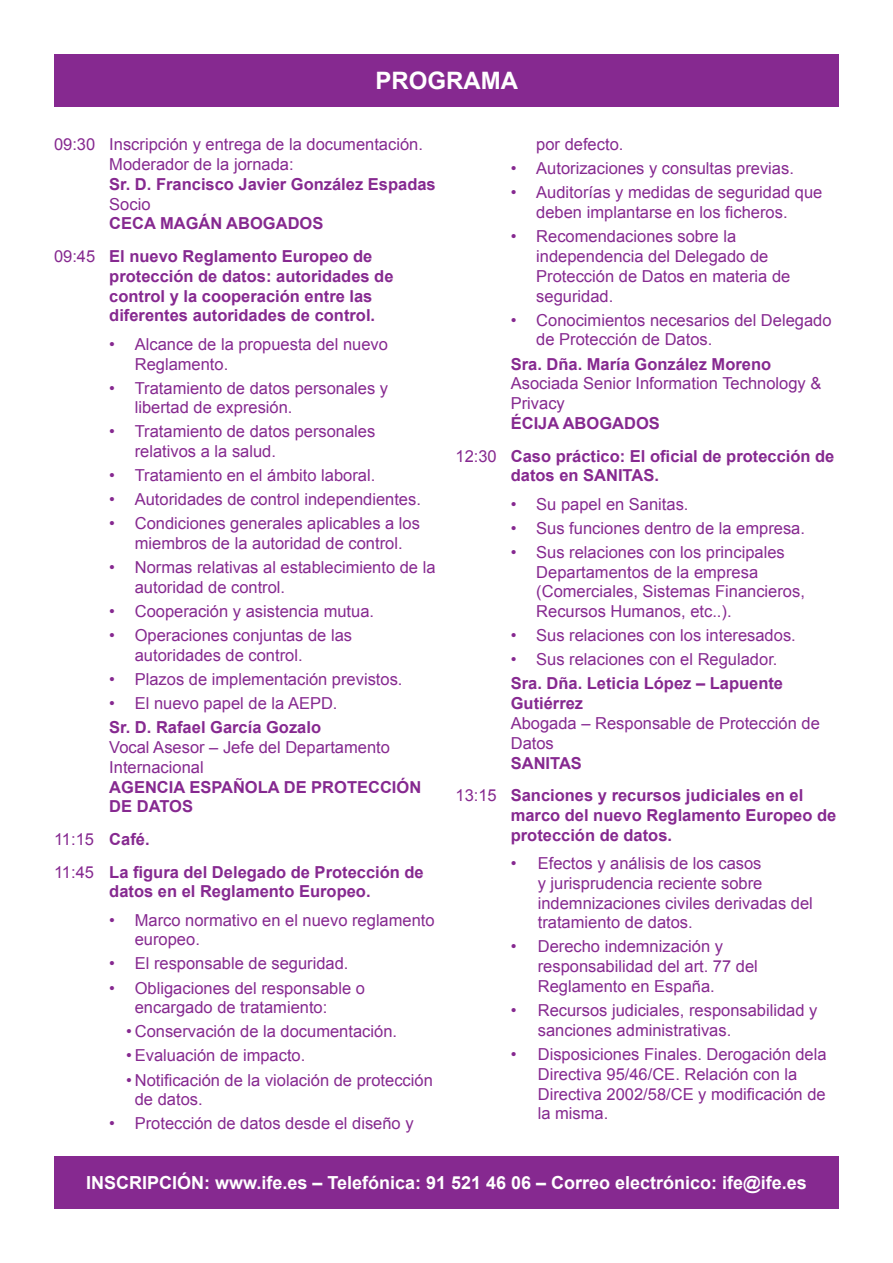
<style>
.page{position:relative;width:893px;height:1263px;background:#fff}
.page>*{position:absolute;margin:0;border:0;box-sizing:border-box;transform-origin:0 0}
.t1{font:700 24px "Arial";color:#fff}
.t2{font:700 18px "Arial";color:#fff}
.t3{font:16.5px/19.8px "Arial";color:#862990}
.t4{font:700 16.5px/19.8px "Arial";color:#862990}
.s1{font-weight:400}
</style>
<div class="page">
<div style="left:54px;top:54px;width:785px;height:52px;background:#862990"></div>
<div style="left:54px;top:1157px;width:785px;height:52px;background:#862990"></div>
<h1 class="t1" style="left:376px;top:65px;width:144px">PROGRAMA</h1>
<p class="t3" style="left:109px;top:135px;width:315px;text-indent:-55px">09:30 Inscripción y entrega de la documentación.<br>Moderador de la jornada:</p>
<p class="t4" style="left:109px;top:175px;width:328px">Sr. D. Francisco Javier González Espadas</p>
<p class="t3" style="left:109px;top:194px;width:43px">Socio</p>
<p class="t4" style="left:54px;top:208px;width:320px;line-height:32.5px;text-align:center">CECA MAGÁN ABOGADOS<br><span class="s1">09:45</span> El nuevo Reglamento Europeo de</p>
<p class="t4" style="left:109px;top:267px;width:286px">protección de datos: autoridades de control y la cooperación entre las diferentes autoridades de control.</p>
<p class="t3" style="left:135px;top:334px;width:255px;text-indent:-26px">• Alcance de la propuesta del nuevo<br>Reglamento.</p>
<p class="t3" style="left:135px;top:378px;width:255px;text-indent:-26px">• Tratamiento de datos personales y libertad de expresión.</p>
<p class="t3" style="left:135px;top:422px;width:242px;text-indent:-26px">• Tratamiento de datos personales relativos a la salud.</p>
<p class="t3" style="left:109px;top:466px;width:268px">• Tratamiento en el ámbito laboral.</p>
<p class="t3" style="left:109px;top:490px;width:313px">• Autoridades de control independientes.</p>
<p class="t3" style="left:109px;top:514px;width:312px;text-align:center">• Condiciones generales aplicables a los miembros de la autoridad de control.</p>
<p class="t3" style="left:135px;top:558px;width:302px;text-indent:-26px">• Normas relativas al establecimiento de la autoridad de control.</p>
<p class="t3" style="left:109px;top:602px;width:266px">• Cooperación y asistencia mutua.</p>
<p class="t3" style="left:135px;top:626px;width:219px;text-indent:-26px">• Operaciones conjuntas de las autoridades de control.</p>
<p class="t3" style="left:109px;top:669px;width:295px">• Plazos de implementación previstos.</p>
<p class="t3" style="left:109px;top:694px;width:230px">• El nuevo papel de la AEPD.</p>
<p class="t4" style="left:109px;top:718px;width:213px">Sr. D. Rafael García Gozalo</p>
<p class="t3" style="left:109px;top:737px;width:282px">Vocal Asesor – Jefe del Departamento<br>Internacional</p>
<p class="t4" style="left:109px;top:777px;width:313px">AGENCIA ESPAÑOLA DE PROTECCIÓN<br>DE DATOS</p>
<p class="t4" style="left:54px;top:823px;width:371px;line-height:32.5px"><span class="s1">11:15</span> Café.<br><span class="s1">11:45</span> La figura del Delegado de Protección de</p>
<p class="t4" style="left:109px;top:882px;width:263px">datos en el Reglamento Europeo.</p>
<p class="t3" style="left:135px;top:910px;width:301px;text-indent:-26px">• Marco normativo en el nuevo reglamento europeo.</p>
<p class="t3" style="left:109px;top:954px;width:241px">• El responsable de seguridad.</p>
<p class="t3" style="left:135px;top:978px;width:232px;text-indent:-26px">• Obligaciones del responsable o encargado de tratamiento:</p>
<p class="t3" style="left:126px;top:1022px;width:272px">• Conservación de la documentación.</p>
<p class="t3" style="left:126px;top:1046px;width:181px">• Evaluación de impacto.</p>
<p class="t3" style="left:135px;top:1070px;width:300px;text-indent:-8px">• Notificación de la violación de protección de datos.</p>
<p class="t3" style="left:109px;top:1114px;width:306px">• Protección de datos desde el diseño y</p>
<p class="t3" style="left:536px;top:135px;width:89px">por defecto.</p>
<p class="t3" style="left:511px;top:159px;width:285px">• Autorizaciones y consultas previas.</p>
<p class="t3" style="left:511px;top:183px;width:313px;text-align:center">• Auditorías y medidas de seguridad que deben implantarse en los ficheros.</p>
<p class="t3" style="left:536px;top:227px;width:256px;text-indent:-26px">• Recomendaciones sobre la independencia del Delegado de<br>Protección de Datos en materia de seguridad.</p>
<p class="t3" style="left:536px;top:310px;width:297px;text-indent:-26px">• Conocimientos necesarios del Delegado de Protección de Datos.</p>
<p class="t4" style="left:511px;top:354px;width:262px">Sra. Dña. María González Moreno</p>
<p class="t3" style="left:511px;top:374px;width:312px">Asociada Senior Information Technology &amp;<br>Privacy</p>
<p class="t4" style="left:455px;top:407px;width:380px;line-height:32.5px;text-indent:55px">ÉCIJA ABOGADOS<br><span class="s1">12:30</span> Caso práctico: El oficial de protección de</p>
<p class="t4" style="left:511px;top:466px;width:150px">datos en SANITAS.</p>
<p class="t3" style="left:511px;top:494px;width:179px">• Su papel en Sanitas.</p>
<p class="t3" style="left:511px;top:518px;width:296px">• Sus funciones dentro de la empresa.</p>
<p class="t3" style="left:536px;top:542px;width:270px;text-indent:-26px">• Sus relaciones con los principales<br>Departamentos de la empresa (Comerciales, Sistemas Financieros,<br>Recursos Humanos, etc..).</p>
<p class="t3" style="left:511px;top:626px;width:287px">• Sus relaciones con los interesados.</p>
<p class="t3" style="left:511px;top:650px;width:268px">• Sus relaciones con el Regulador.</p>
<p class="t4" style="left:511px;top:674px;width:274px">Sra. Dña. Leticia López – Lapuente<br>Gutiérrez</p>
<p class="t3" style="left:511px;top:713px;width:311px">Abogada – Responsable de Protección de<br>Datos</p>
<p class="t4" style="left:455px;top:747px;width:349px;line-height:32.5px;text-indent:55px">SANITAS<br><span class="s1">13:15</span> Sanciones y recursos judiciales en el</p>
<p class="t4" style="left:511px;top:806px;width:327px">marco del nuevo Reglamento Europeo de protección de datos.</p>
<p class="t3" style="left:538px;top:853px;width:277px;text-indent:-27px">• Efectos y análisis de los casos<br>y jurisprudencia reciente sobre indemnizaciones civiles derivadas del tratamiento de datos.</p>
<p class="t3" style="left:538px;top:937px;width:222px;text-indent:-27px">• Derecho indemnización y responsabilidad del art. 77 del<br>Reglamento en España.</p>
<p class="t3" style="left:538px;top:1000px;width:281px;text-indent:-27px">• Recursos judiciales, responsabilidad y sanciones administrativas.</p>
<p class="t3" style="left:538px;top:1044px;width:290px;text-indent:-27px">• Disposiciones Finales. Derogación dela<br>Directiva 95/46/CE. Relación con la<br>Directiva 2002/58/CE y modificación de la misma.</p>
<p class="t2" style="left:86px;top:1171px;width:722px">INSCRIPCIÓN: www.ife.es – Telefónica: 91 521 46 06 – Correo electrónico: ife@ife.es</p>
</div>
